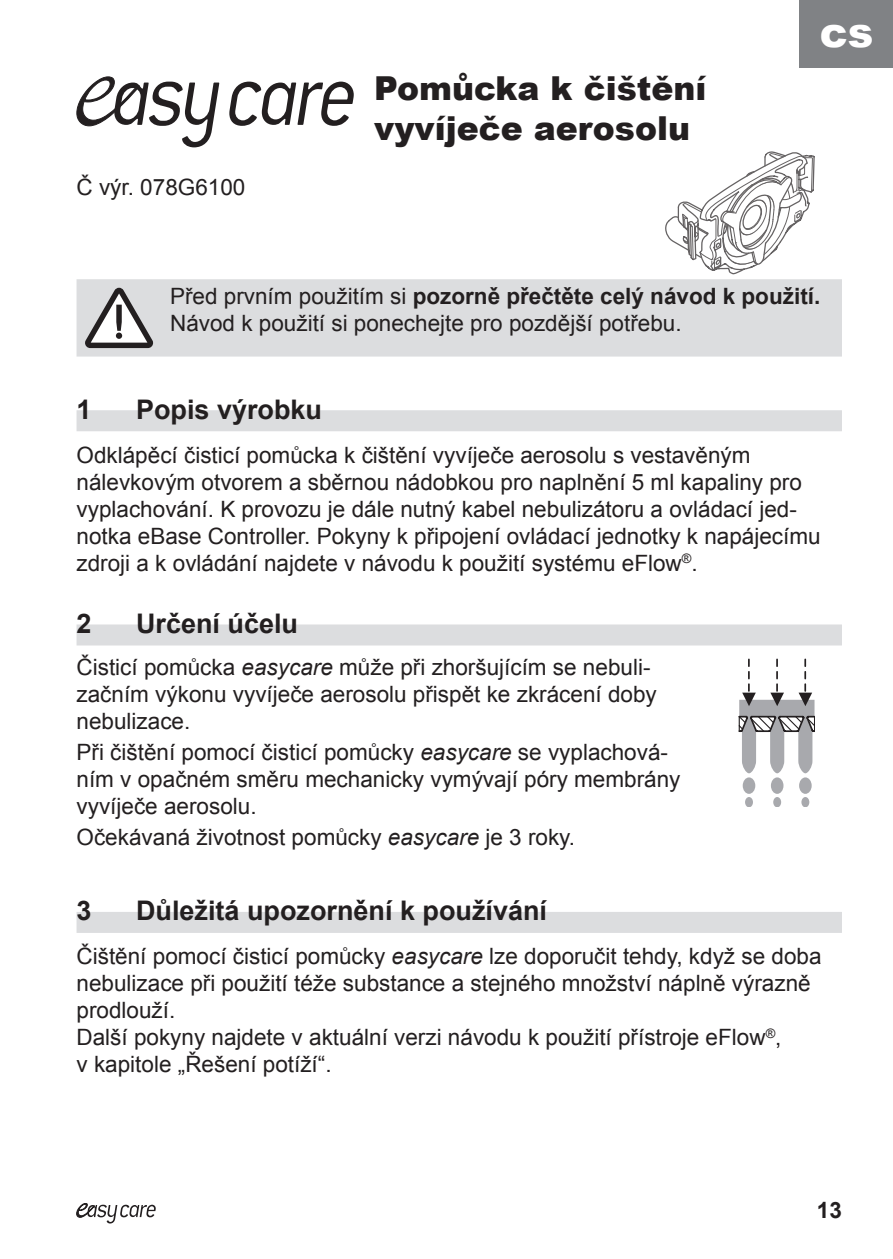
<style>
.page{position:relative;width:893px;height:1259px;background:#fff}
.page>*{position:absolute;margin:0;border:0;box-sizing:border-box;transform-origin:0 0}
.t1{font:900 42px "Arial";color:#fff}
.t2{font:900 33px/39.6px "Arial";color:#231f20}
.t3{font:700 27px "Arial";color:#231f20}
.t4{font:22.5px/27px "Arial";color:#231f20}
.t5{font:700 22.5px "Arial";color:#231f20}
.s1{font-weight:700}
.s2{font-style:italic}
</style>
<div class="page">
<div style="left:799px;top:0;width:94px;height:68px;background:#808285"></div>
<svg style="left:77px;top:1203px;width:79px;height:20px"></svg>
<div style="left:77px;top:410px;width:765px;height:21px;background:#dcdddf"></div>
<div style="left:77px;top:624px;width:765px;height:21px;background:#dcdddf"></div>
<div style="left:77px;top:912px;width:765px;height:21px;background:#dcdddf"></div>
<div style="left:77px;top:279px;width:765px;height:77px;background:#dcdddf"></div>
<svg style="left:85px;top:288px;width:68px;height:60px"></svg>
<div style="left:743px;top:777px;width:12px;height:17px;background:#a8a9ad;border-radius:50%"></div>
<div style="left:745px;top:797px;width:8px;height:10px;background:#a8a9ad;border-radius:50%"></div>
<div style="left:771px;top:777px;width:12px;height:17px;background:#a8a9ad;border-radius:50%"></div>
<div style="left:773px;top:797px;width:8px;height:10px;background:#a8a9ad;border-radius:50%"></div>
<div style="left:799px;top:777px;width:13px;height:17px;background:#a8a9ad;border-radius:50%"></div>
<div style="left:801px;top:797px;width:8px;height:10px;background:#a8a9ad;border-radius:50%"></div>
<svg style="left:748px;top:672px;width:2px;height:6px"></svg>
<svg style="left:748px;top:659px;width:2px;height:7px"></svg>
<svg style="left:776px;top:672px;width:2px;height:6px"></svg>
<svg style="left:776px;top:659px;width:2px;height:7px"></svg>
<svg style="left:738px;top:684px;width:77px;height:89px"></svg>
<svg style="left:804px;top:672px;width:2px;height:6px"></svg>
<svg style="left:804px;top:659px;width:2px;height:7px"></svg>
<svg style="left:77px;top:77px;width:142px;height:70px"></svg>
<svg style="left:229px;top:82px;width:125px;height:44px"></svg>
<svg style="left:665px;top:151px;width:150px;height:124px"></svg>
<p class="t4" style="left:77px;top:174px;width:170px">Č výr. 078G6100</p>
<h2 class="t2" style="left:374px;top:68px;width:334px">Pomůcka k čištění vyvíječe aerosolu</h2>
<h1 class="t1" style="left:820px;top:2px;width:55px">cs</h1>
<p class="t4" style="left:170px;top:282px;width:652px">Před prvním použitím si <span class="s1">pozorně přečtěte celý návod k použití.<br></span>Návod k použití si ponechejte pro pozdější potřebu.</p>
<p class="t3" style="left:77px;top:390px;width:17px">1</p>
<p class="t3" style="left:136px;top:390px;width:188px">Popis výrobku</p>
<p class="t4" style="left:77px;top:441px;width:746px">Odklápěcí čisticí pomůcka k čištění vyvíječe aerosolu s vestavěným nálevkovým otvorem a sběrnou nádobkou pro naplnění 5 ml kapaliny pro vyplachování. K provozu je dále nutný kabel nebulizátoru a ovládací jed&shy;notka eBase Controller. Pokyny k připojení ovládací jednotky k napájecímu zdroji a k ovládání najdete v návodu k použití systému eFlow<sup>®</sup>.</p>
<p class="t3" style="left:77px;top:604px;width:17px">2</p>
<p class="t3" style="left:136px;top:604px;width:164px">Určení účelu</p>
<p class="t4" style="left:77px;top:653px;width:582px">Čisticí pomůcka <span class="s2">easycare</span> může při zhoršujícím se nebuli&shy;začním výkonu vyvíječe aerosolu přispět ke zkrácení doby nebulizace.</p>
<p class="t4" style="left:77px;top:738px;width:605px">Při čištění pomocí čisticí pomůcky <span class="s2">easycare</span> se vyplachová&shy;ním v opačném směru mechanicky vymývají póry membrány vyvíječe aerosolu.</p>
<p class="t4" style="left:77px;top:824px;width:500px">Očekávaná životnost pomůcky <span class="s2">easycare</span> je 3 roky.</p>
<p class="t3" style="left:77px;top:892px;width:17px">3</p>
<p class="t3" style="left:136px;top:892px;width:413px">Důležitá upozornění k používání</p>
<p class="t4" style="left:77px;top:943px;width:746px">Čištění pomocí čisticí pomůcky <span class="s2">easycare</span> lze doporučit tehdy, když se doba nebulizace při použití téže substance a stejného množství náplně výrazně prodlouží.<br>Další pokyny najdete v aktuální verzi návodu k použití přístroje eFlow<sup>®</sup>,<br>v kapitole „Řešení potíží“.</p>
<p class="t5" style="left:817px;top:1193px;width:27px">13</p>
</div>
